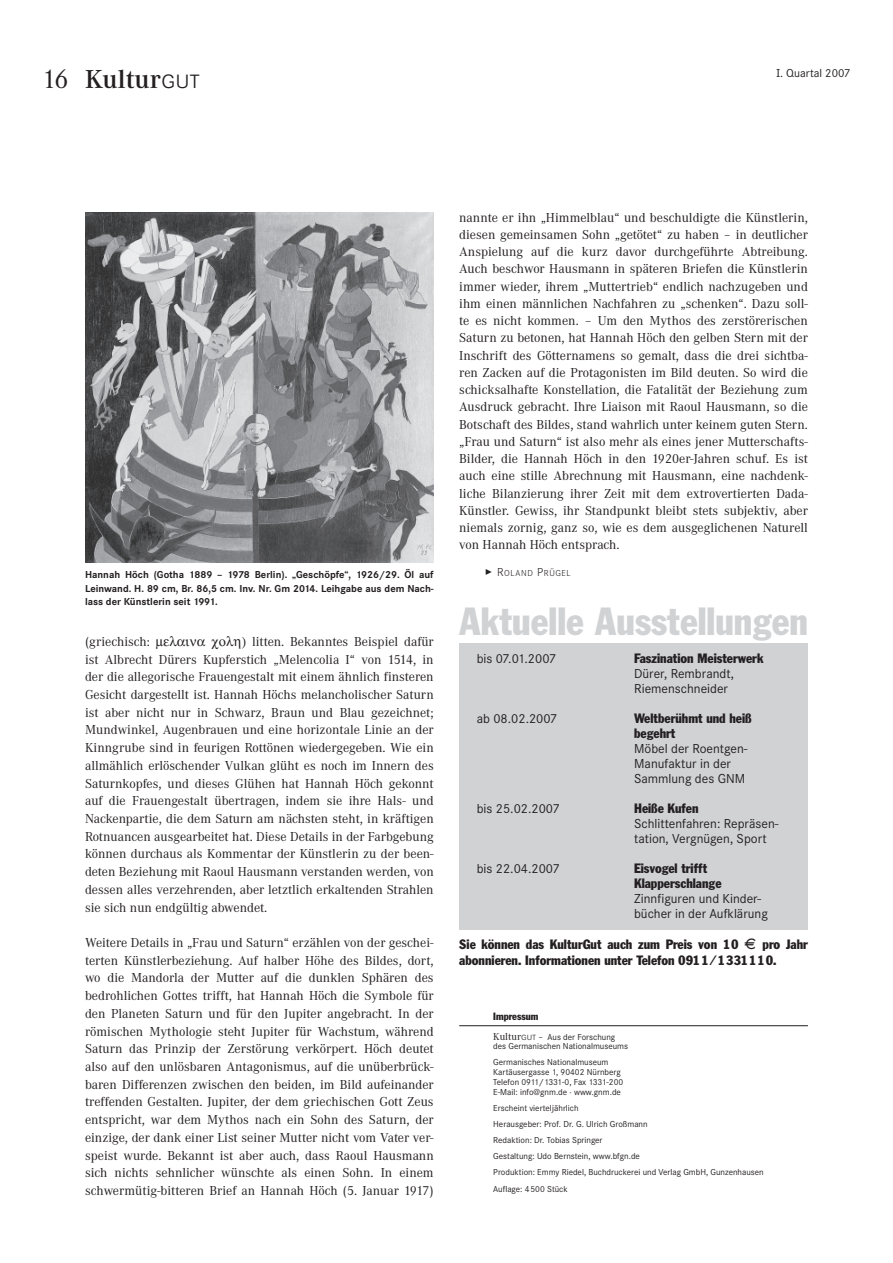
<style>
.page{position:relative;width:893px;height:1263px;background:#fff}
.page>*{position:absolute;margin:0;border:0;box-sizing:border-box;transform-origin:0 0}
.t1{font:39px "Franklin ATF Condensed BQ";color:#d1d2d4}
.t2{font:600 27px "Corporate A";color:#231f20}
.t3{font:13.5px/17.7px "Corporate A";color:#231f20;text-align:justify}
.t4{font:13.5px/15px "Corporate S";color:#231f20}
.t5{font:13.5px/15px "Franklin ATF Condensed BQ";color:#231f20}
.t6{font:12px "Corporate S";color:#231f20}
.t7{font:700 10.5px/13.5px "Corporate S";color:#231f20;text-align:justify}
.t8{font:10.5px "Franklin ATF Condensed BQ";color:#231f20}
.t9{font:9px/16.2px "Corporate S";color:#231f20}
.t10{font:300 9px "Corporate SSC";letter-spacing:.065em;color:#231f20}
.s1{font-weight:400}
.s2{font-family:"Corporate SSC";font-weight:300}
.s3{font-family:"Corporate E"}
.s4{font-size:12px}
.s5{font-family:"Corporate A";font-size:10.5px}
.s6{font-family:"Corporate SSC";font-weight:300;font-size:10.5px}
</style>
<div class="page">
<hr style="left:459px;top:1025px;width:349px;height:1px;background:#231f20">
<div style="left:459px;top:643px;width:349px;height:286px;background:#d1d2d4"></div>
<img style="left:85px;top:213px;width:349px;height:350px">
<h2 class="t2" style="left:43px;top:69px;width:159px"><span class="s1">16</span> Kultur<span class="s2">gut</span></h2>
<p class="t6" style="left:777px;top:68px;width:75px"><span class="s3">I</span>. Quartal 2007</p>
<p class="t7" style="left:85px;top:569px;width:350px">Hannah Höch (Gotha 1889 – 1978 Berlin). „Geschöpfe“, 1926/29. Öl auf Leinwand. H. 89 cm, Br. 86,5 cm. Inv. Nr. Gm 2014. Leihgabe aus dem Nach&shy;lass der Künstlerin seit 1991.</p>
<p class="t3" style="left:85px;top:634px;width:66px">(griechisch:</p>
<p class="t3" style="left:85px;top:634px;width:350px;text-indent:167px">litten. Bekanntes Beispiel dafür ist Albrecht Dürers Kupferstich „Melencolia I“ von 1514, in der die allegorische Frauengestalt mit einem ähnlich finsteren Gesicht dargestellt ist. Hannah Höchs melancholischer Saturn ist aber nicht nur in Schwarz, Braun und Blau gezeichnet; Mundwinkel, Augenbrauen und eine horizontale Linie an der Kinngrube sind in feurigen Rottönen wiedergegeben. Wie ein allmählich erlöschender Vulkan glüht es noch im Innern des Saturnkopfes, und dieses Glühen hat Hannah Höch gekonnt auf die Frauengestalt übertragen, indem sie ihre Hals- und Nackenpartie, die dem Saturn am nächsten steht, in kräftigen Rotnuancen ausgearbeitet hat. Diese Details in der Farbgebung können durchaus als Kommentar der Künstlerin zu der been&shy;deten Beziehung mit Raoul Hausmann verstanden werden, von dessen alles verzehrenden, aber letztlich erkaltenden Strahlen sie sich nun endgültig abwendet.</p>
<p class="t3" style="left:85px;top:935px;width:350px">Weitere Details in „Frau und Saturn“ erzählen von der geschei&shy;terten Künstlerbeziehung. Auf halber Höhe des Bildes, dort, wo die Mandorla der Mutter auf die dunklen Sphären des bedrohlichen Gottes trifft, hat Hannah Höch die Symbole für den Planeten Saturn und für den Jupiter angebracht. In der römischen Mythologie steht Jupiter für Wachstum, während Saturn das Prinzip der Zerstörung verkörpert. Höch deutet also auf den unlösbaren Antagonismus, auf die unüberbrück&shy;baren Differenzen zwischen den beiden, im Bild aufeinander treffenden Gestalten. Jupiter, der dem griechischen Gott Zeus entspricht, war dem Mythos nach ein Sohn des Saturn, der einzige, der dank einer List seiner Mutter nicht vom Vater ver&shy;speist wurde. Bekannt ist aber auch, dass Raoul Hausmann sich nichts sehnlicher wünschte als einen Sohn. In einem schwermütig-bitteren Brief an Hannah Höch (5. Januar 1917)</p>
<p class="t3" style="left:459px;top:210px;width:350px;line-height:17.2px">nannte er ihn „Himmelblau“ und beschuldigte die Künstlerin, diesen gemeinsamen Sohn „getötet“ zu haben – in deutlicher Anspielung auf die kurz davor durchgeführte Abtreibung.<br>Auch beschwor Hausmann in späteren Briefen die Künstlerin immer wieder, ihrem „Muttertrieb“ endlich nachzugeben und ihm einen männlichen Nachfahren zu „schenken“. Dazu soll&shy;te es nicht kommen. – Um den Mythos des zerstörerischen Saturn zu betonen, hat Hannah Höch den gelben Stern mit der Inschrift des Götternamens so gemalt, dass die drei sichtba&shy;ren Zacken auf die Protagonisten im Bild deuten. So wird die schicksalhafte Konstellation, die Fatalität der Beziehung zum Ausdruck gebracht. Ihre Liaison mit Raoul Hausmann, so die Botschaft des Bildes, stand wahrlich unter keinem guten Stern. „Frau und Saturn“ ist also mehr als eines jener Mutterschafts-Bilder, die Hannah Höch in den 1920er-Jahren schuf. Es ist auch eine stille Abrechnung mit Hausmann, eine nachdenk&shy;liche Bilanzierung ihrer Zeit mit dem extrovertierten Dada-Künstler. Gewiss, ihr Standpunkt bleibt stets subjektiv, aber niemals zornig, ganz so, wie es dem ausgeglichenen Naturell von Hannah Höch entsprach.</p>
<p class="t10" style="left:485px;top:568px;width:88px">✓ <span class="s4">R</span>OLAND <span class="s4">P</span>RÜGEL</p>
<h1 class="t1" style="left:459px;top:608px;width:350px">Aktuelle Ausstellungen</h1>
<p class="t4" style="left:477px;top:652px;width:81px">bis 07.01.2007</p>
<p class="t5" style="left:634px;top:652px;width:131px">Faszination Meisterwerk</p>
<p class="t4" style="left:634px;top:667px;width:101px">Dürer, Rembrandt,<br>Riemenschneider</p>
<p class="t4" style="left:477px;top:712px;width:82px">ab 08.02.2007</p>
<p class="t5" style="left:634px;top:712px;width:119px">Weltberühmt und heiß begehrt</p>
<p class="t4" style="left:634px;top:742px;width:115px">Möbel der Roentgen-<br>Manufaktur in der<br>Sammlung des GNM</p>
<p class="t4" style="left:477px;top:802px;width:85px">bis 25.02.2007</p>
<p class="t5" style="left:634px;top:802px;width:66px">Heiße Kufen</p>
<p class="t4" style="left:634px;top:817px;width:146px">Schlittenfahren: Repräsen&shy;tation, Vergnügen, Sport</p>
<p class="t4" style="left:477px;top:862px;width:85px">bis 22.04.2007</p>
<p class="t5" style="left:634px;top:862px;width:89px">Eisvogel trifft<br>Klapperschlange</p>
<p class="t4" style="left:634px;top:892px;width:135px">Zinnfiguren und Kinder&shy;bücher in der Aufklärung</p>
<p class="t5" style="left:459px;top:936px;width:350px;line-height:16.5px">Sie können das KulturGut auch zum Preis von 10 ✓ pro Jahr abonnieren. Informationen unter Telefon 0911/1331110.</p>
<p class="t8" style="left:493px;top:1013px;width:47px">Impressum</p>
<p class="t9" style="left:493px;top:1032px;width:136px;line-height:9.8px"><span class="s5">Kultur</span><span class="s6">gut</span> – Aus der Forschung des Germanischen Nationalmuseums</p>
<p class="t9" style="left:493px;top:1058px;width:132px;line-height:9.8px">Germanisches Nationalmuseum Kartäusergasse 1, 90402 Nürnberg Telefon 0911/1331-0, Fax 1331-200<br>E-Mail: info@gnm.de · www.gnm.de</p>
<p class="t9" style="left:493px;top:1100px;width:272px">Erscheint vierteljährlich<br>Herausgeber: Prof. Dr. G. Ulrich Großmann<br>Redaktion: Dr. Tobias Springer<br>Gestaltung: Udo Bernstein, www.bfgn.de<br>Produktion: Emmy Riedel, Buchdruckerei und Verlag GmbH, Gunzenhausen Auflage: 4500 Stück</p>
</div>
